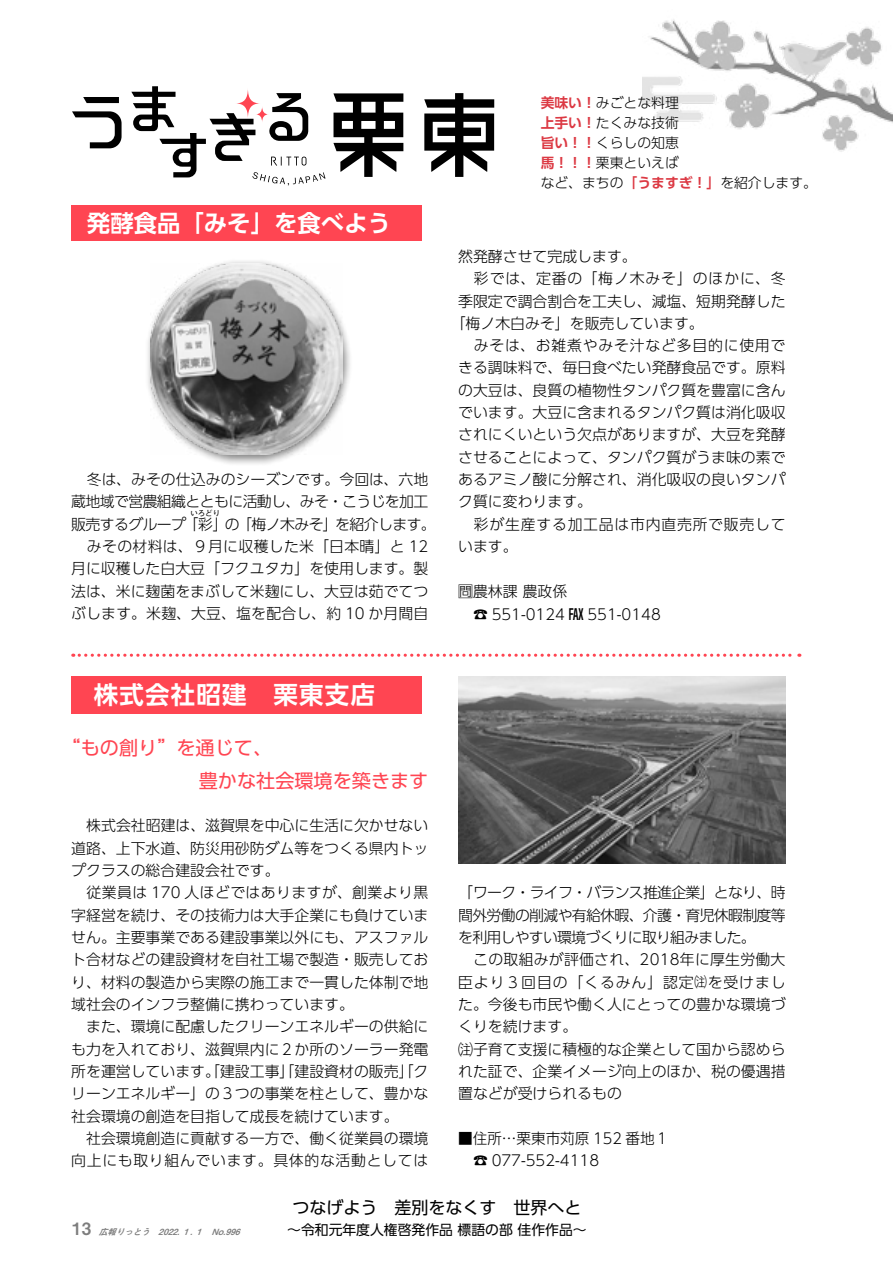
<style>
.page{position:relative;width:893px;height:1263px;background:#fff}
.page>*{position:absolute;margin:0;border:0;box-sizing:border-box;transform-origin:0 0}
.t1{font:700 24.45px "UD Shin Go Pro De";letter-spacing:.05em;color:#fff}
.t2{font:700 23.4px "UD Shin Go Pro De";color:#fff}
.t3{font:19.2px/33.5px "UD Shin Go Pro";color:#ff4552}
.t4{font:16.95px "UD Shin Go Pro";color:#000}
.t5{font:300 14.85px/22.4px "UD Shin Go Pro";color:#000}
.t6{font:300 14.85px/22.4px "UD Shin Go Pro";letter-spacing:-.04em;color:#000;text-align:center}
.t7{font:300 14.85px "UD Shin Go Pro";letter-spacing:.05em;color:#000}
.t8{font:300 14.85px "UD Shin Go Pro";letter-spacing:.06em;color:#000}
.t9{font:300 13.8px/20.2px "UD Shin Go Pro";color:#000}
.t10{font:13.8px "UD Shin Go Pro";color:#000}
.t11{font:italic 8.55px "Midashi Go Pro MB31";color:#7d7d7d}
.t12{font:7.5px "UD Shin Go Pro";color:#000}
.s1{font-family:"UD Shin Go Pro De";font-weight:700;color:#dc3943}
.s2{font-weight:500}
.s3{font-size:13.8px}
.s4{font-style:normal;font-size:16.95px}
</style>
<div class="page">
<img style="left:642px;top:19px;width:251px;height:133px">
<div style="left:71px;top:676px;width:351px;height:38px;background:#ff4552"></div>
<img style="left:458px;top:676px;width:328px;height:187px">
<svg style="left:73px;top:654px;width:727px;height:3px"></svg>
<svg style="left:72px;top:86px;width:423px;height:100px"></svg>
<div style="left:71px;top:205px;width:351px;height:36px;background:#ff4552"></div>
<div style="left:145px;top:259px;width:207px;height:207px;background:#000;opacity:.5"></div>
<img style="left:151px;top:263px;width:191px;height:191px">
<h2 class="t2" style="left:87px;top:204px;width:306px">発酵食品「みそ」を食べよう</h2>
<p class="t6" style="left:71px;top:468px;width:366px">冬は、みその仕込みのシーズンです。今回は、六地<br>蔵地域で営農組織とともに活動し、みそ・こうじを加工販売するグループ「彩」の「梅ノ木みそ」を紹介します。</p>
<p class="t12" style="left:190px;top:507px;width:31px">いろどり</p>
<p class="t5" style="left:71px;top:535px;width:359px;text-align:justify;text-indent:16px">みその材料は、９月に収穫した米「日本晴」と 12月に収穫した白大豆「フクユタカ」を使用します。製法は、米に麹菌をまぶして米麹にし、大豆は茹でてつぶします。米麹、大豆、塩を配合し、約 10 か月間自</p>
<h1 class="t1" style="left:94px;top:675px;width:283px">株式会社昭建　栗東支店</h1>
<p class="t3" style="left:199px;top:730px;width:231px;text-indent:-137px">“もの創り”を通じて、<br>豊かな社会環境を築きます</p>
<p class="t5" style="left:71px;top:814px;width:359px;text-indent:15px">株式会社昭建は、滋賀県を中心に生活に欠かせない道路、上下水道、防災用砂防ダム等をつくる県内トップクラスの総合建設会社です。<br>　従業員は 170 人ほどではありますが、創業より黒字経営を続け、その技術力は大手企業にも負けていません。主要事業である建設事業以外にも、アスファルト合材などの建設資材を自社工場で製造・販売しており、材料の製造から実際の施工まで一貫した体制で地域社会のインフラ整備に携わっています。<br>　また、環境に配慮したクリーンエネルギーの供給にも力を入れており、滋賀県内に２か所のソーラー発電所を運営しています。「建設工事」「建設資材の販売」「クリーンエネルギー」の３つの事業を柱として、豊かな社会環境の創造を目指して成長を続けています。<br>　社会環境創造に貢献する一方で、働く従業員の環境向上にも取り組んでいます。具体的な活動としては</p>
<p class="t9" style="left:541px;top:92px;width:278px"><span class="s1">美味い！</span>みごとな料理<br><span class="s1">上手い！</span>たくみな技術<br><span class="s1">旨い！！</span>くらしの知恵<br><span class="s1">馬！！！</span>栗東といえば<br>など、まちの<span class="s1">「うますぎ！」</span>を紹介します。</p>
<p class="t5" style="left:458px;top:244px;width:180px">然発酵させて完成します。</p>
<p class="t8" style="left:474px;top:267px;width:313px">彩では、定番の「梅ノ木みそ」のほかに、冬</p>
<p class="t5" style="left:458px;top:289px;width:329px">季限定で調合割合を工夫し、減塩、短期発酵した</p>
<p class="t5" style="left:451px;top:311px;width:254px">「梅ノ木白みそ」を販売しています。</p>
<p class="t7" style="left:474px;top:333px;width:313px">みそは、お雑煮やみそ汁など多目的に使用で</p>
<p class="t5" style="left:458px;top:356px;width:329px">きる調味料で、毎日食べたい発酵食品です。原料</p>
<p class="t5" style="left:458px;top:378px;width:329px">の大豆は、良質の植物性タンパク質を豊富に含ん</p>
<p class="t5" style="left:458px;top:401px;width:329px">でいます。大豆に含まれるタンパク質は消化吸収</p>
<p class="t5" style="left:458px;top:423px;width:329px">されにくいという欠点がありますが、大豆を発酵</p>
<p class="t5" style="left:458px;top:445px;width:329px">させることによって、タンパク質がうま味の素で</p>
<p class="t5" style="left:458px;top:468px;width:329px">あるアミノ酸に分解され、消化吸収の良いタンパ</p>
<p class="t5" style="left:458px;top:490px;width:135px">ク質に変わります。</p>
<p class="t7" style="left:474px;top:512px;width:313px">彩が生産する加工品は市内直売所で販売して</p>
<p class="t5" style="left:458px;top:535px;width:61px">います。</p>
<p class="t5" style="left:473px;top:580px;width:189px;text-indent:-15px">問農林課 農政係<br>☎ 551-0124 <span class="s2">ＦＡＸ</span> 551-0148</p>
<p class="t5" style="left:458px;top:881px;width:329px">「ワーク・ライフ・バランス推進企業」となり、時間外労働の削減や有給休暇、介護・育児休暇制度等を利用しやすい環境づくりに取り組みました。<br>　この取組みが評価され、2018年に厚生労働大臣より３回目の「くるみん」認定<span class="s3">注</span>を受けました。今後も市民や働く人にとっての豊かな環境づくりを続けます。<br>注子育て支援に積極的な企業として国から認められた証で、企業イメージ向上のほか、税の優遇措置などが受けられるもの</p>
<p class="t5" style="left:473px;top:1126px;width:198px;text-indent:-15px">■住所…栗東市苅原 152 番地１☎ 077-552-4118</p>
<p class="t11" style="left:72px;top:1225px;width:173px"><span class="s4">1 3</span> 広報りっとう　2022. １. １　No.996</p>
<p class="t4" style="left:292px;top:1194px;width:291px">つなげよう　差別をなくす　世界へと</p>
<p class="t10" style="left:287px;top:1218px;width:301px">～令和元年度人権啓発作品 標語の部 佳作作品～</p>
</div>
